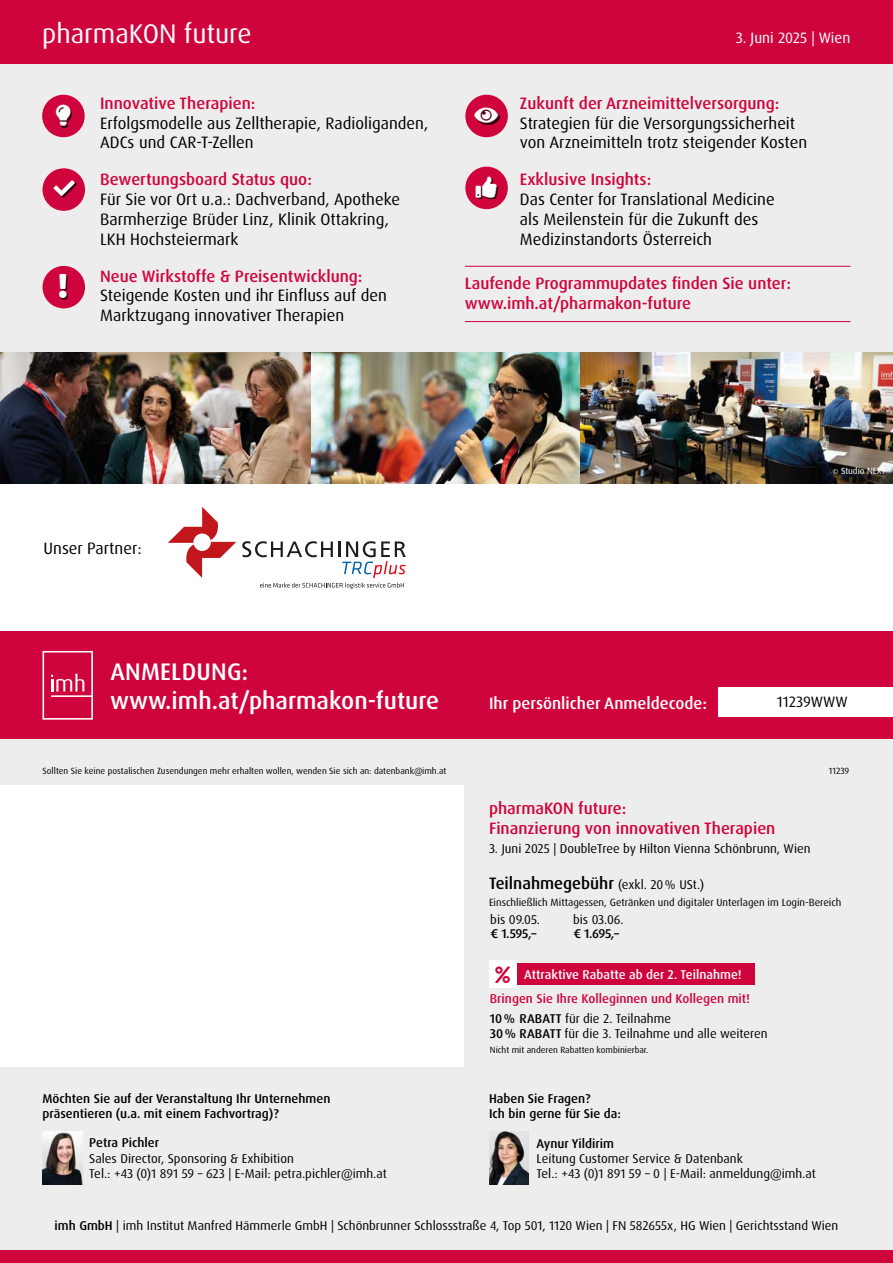
<style>
.page{position:relative;width:893px;height:1263px;background:#fff}
.page>*{position:absolute;margin:0;border:0;box-sizing:border-box;transform-origin:0 0}
.t1{font:27px "Dax Pro";color:#fff}
.t2{font:500 24px/28.8px "Dax Pro";color:#fff}
.t3{font:24px "Font Awesome 5 Free Solid";color:#fff}
.t4{font:21px "Font Awesome 5 Free Solid";color:#fff}
.t5{font:16.5px/19.8px "Dax Pro";color:#000}
.t6{font:500 16.5px/19.8px "Dax Pro";color:#d0043c}
.t7{font:500 16.5px "Dax Pro";color:#000}
.t8{font:500 16.5px "Dax Pro";color:#fff}
.t9{font:15px "Dax Pro";color:#fff}
.t10{font:15px "Dax Pro";color:#000}
.t11{font:12.75px/15.3px "Dax Pro";color:#000}
.t12{font:500 12.75px/15.3px "Dax Pro";color:#000}
.t13{font:500 12.75px/19.5px "Dax Pro";color:#d0043c}
.t14{font:500 12.75px "Dax Pro";color:#fff}
.t15{font:10.5px "Dax Pro";color:#000}
.t16{font:9px "Dax Pro";color:#000}
.t17{font:9px "Dax Pro";color:#fff}
.s1{font-weight:400;font-size:12.75px}
.s2{color:#000}
.s3{font-weight:400;color:#000}
.s4{font-weight:500}
</style>
<div class="page">
<div style="left:0;top:0;width:893px;height:480px;background:#ededed"></div>
<div style="left:0;top:0;width:893px;height:64px;background:#d0043c"></div>
<img style="left:0;top:353px;width:893px;height:131px">
<div style="left:0;top:631px;width:893px;height:632px;background:#ededed"></div>
<div style="left:0;top:631px;width:893px;height:108px;background:#d0043c"></div>
<div style="left:0;top:786px;width:463px;height:281px;background:#fff"></div>
<div style="left:719px;top:687px;width:174px;height:29px;background:#fff"></div>
<img style="left:489px;top:1131px;width:40px;height:53px">
<svg style="left:43px;top:651px;width:50px;height:69px"></svg>
<div style="left:502px;top:964px;width:252px;height:21px;background:#d0043c"></div>
<div style="left:489px;top:960px;width:28px;height:28px;background:#fff"></div>
<div style="left:43px;top:266px;width:42px;height:42px;background:#d0043c;border-radius:50%"></div>
<div style="left:60px;top:276px;width:9px;height:24px;background:#000;opacity:.75"></div>
<div style="left:42px;top:95px;width:43px;height:42px;background:#d0043c;border-radius:50%"></div>
<div style="left:58px;top:106px;width:15px;height:22px;background:#000;opacity:.75"></div>
<div style="left:465px;top:95px;width:43px;height:42px;background:#d0043c;border-radius:50%"></div>
<div style="left:477px;top:109px;width:24px;height:16px;background:#000;opacity:.75"></div>
<div style="left:465px;top:167px;width:43px;height:42px;background:#d0043c;border-radius:50%"></div>
<div style="left:477px;top:177px;width:21px;height:22px;background:#000;opacity:.75"></div>
<div style="left:43px;top:168px;width:42px;height:43px;background:#d0043c;border-radius:50%"></div>
<div style="left:56px;top:182px;width:21px;height:16px;background:#000;opacity:.75"></div>
<img style="left:43px;top:1131px;width:39px;height:53px">
<div style="left:0;top:1250px;width:893px;height:13px;background:#d0043c"></div>
<svg style="left:168px;top:507px;width:68px;height:71px"></svg>
<svg style="left:242px;top:541px;width:164px;height:48px"></svg>
<hr style="left:465px;top:321px;width:385px;height:1px;background:#d0043c">
<hr style="left:465px;top:266px;width:385px;height:1px;background:#d0043c">
<svg style="left:60px;top:275px;width:7px;height:23px"></svg>
<svg style="left:57px;top:106px;width:13px;height:19px"></svg>
<svg style="left:476px;top:109px;width:22px;height:13px"></svg>
<svg style="left:55px;top:182px;width:20px;height:14px"></svg>
<svg style="left:477px;top:177px;width:20px;height:20px"></svg>
<h1 class="t1" style="left:42px;top:16px;width:211px">pharmaKON future</h1>
<h2 class="t3" style="left:59px;top:274px;width:10px">●▼□■</h2>
<p class="t6" style="left:100px;top:93px;width:157px">Innovative Therapien:</p>
<p class="t5" style="left:100px;top:113px;width:330px">Erfolgsmodelle aus Zelltherapie, Radioliganden,<br>ADCs und CAR-T-Zellen</p>
<p class="t6" style="left:100px;top:170px;width:213px">Bewertungsboard Status quo:</p>
<p class="t5" style="left:100px;top:190px;width:301px">Für Sie vor Ort u.a.: Dachverband, Apotheke<br>Barmherzige Brüder Linz, Klinik Ottakring,<br>LKH Hochsteiermark</p>
<p class="t6" style="left:100px;top:266px;width:264px">Neue Wirkstoffe &amp; Preisentwicklung:</p>
<p class="t5" style="left:100px;top:286px;width:288px">Steigende Kosten und ihr Einfluss auf den<br>Marktzugang innovativer Therapien</p>
<p class="t4" style="left:476px;top:176px;width:22px">◆▲◆</p>
<p class="t9" style="left:736px;top:28px;width:116px">3. Juni 2025 | Wien</p>
<p class="t6" style="left:520px;top:93px;width:261px">Zukunft der Arzneimittelversorgung:</p>
<p class="t5" style="left:520px;top:113px;width:289px">Strategien für die Versorgungssicherheit von Arzneimitteln trotz steigender Kosten</p>
<p class="t6" style="left:520px;top:170px;width:133px">Exklusive Insights:</p>
<p class="t5" style="left:520px;top:190px;width:256px">Das Center for Translational Medicine als Meilenstein für die Zukunft des<br>Medizinstandorts Österreich</p>
<p class="t6" style="left:465px;top:274px;width:328px">Laufende Programmupdates finden Sie unter: www.imh.at/pharmakon-future</p>
<p class="t5" style="left:44px;top:539px;width:100px">Unser Partner:</p>
<p class="t17" style="left:833px;top:465px;width:54px">© Studio NEXT</p>
<h2 class="t2" style="left:110px;top:658px;width:330px">ANMELDUNG: www.imh.at/pharmakon-future</h2>
<p class="t8" style="left:489px;top:693px;width:220px">Ihr persönlicher Anmeldecode:</p>
<p class="t10" style="left:777px;top:693px;width:72px">11239WWW</p>
<p class="t16" style="left:43px;top:765px;width:405px">Sollten Sie keine postalischen Zusendungen mehr erhalten wollen, wenden Sie sich an: datenbank@imh.at</p>
<p class="t16" style="left:829px;top:765px;width:22px">11239</p>
<p class="t6" style="left:489px;top:798px;width:288px">pharmaKON future:<br>Finanzierung von innovativen Therapien</p>
<p class="t11" style="left:489px;top:841px;width:323px">3. Juni 2025 | DoubleTree by Hilton Vienna Schönbrunn, Wien</p>
<p class="t7" style="left:489px;top:872px;width:217px">Teilnahmegebühr <span class="s1">(exkl. 20% USt.)</span></p>
<p class="t15" style="left:489px;top:895px;width:354px">Einschließlich Mittagessen, Getränken und digitaler Unterlagen im Login-Bereich</p>
<p class="t11" style="left:490px;top:912px;width:51px">bis 09.05.</p>
<p class="t11" style="left:573px;top:912px;width:52px">bis 03.06.</p>
<p class="t12" style="left:490px;top:926px;width:48px">€ 1.595,–</p>
<p class="t12" style="left:573px;top:926px;width:48px">€ 1.695,–</p>
<p class="t14" style="left:524px;top:966px;width:219px">Attraktive Rabatte ab der 2. Teilnahme!</p>
<p class="t13" style="left:490px;top:989px;width:262px">Bringen Sie Ihre Kolleginnen und Kollegen mit!<br><span class="s2">10% RABATT</span> <span class="s3">für die 2. Teilnahme</span></p>
<p class="t11" style="left:490px;top:1026px;width:279px"><span class="s4">30% RABATT</span> für die 3. Teilnahme und alle weiteren</p>
<p class="t16" style="left:490px;top:1044px;width:160px">Nicht mit anderen Rabatten kombinierbar.</p>
<p class="t12" style="left:43px;top:1091px;width:289px">Möchten Sie auf der Veranstaltung Ihr Unternehmen präsentieren (u.a. mit einem Fachvortrag)?</p>
<p class="t12" style="left:489px;top:1091px;width:133px">Haben Sie Fragen?<br>Ich bin gerne für Sie da:</p>
<p class="t12" style="left:89px;top:1135px;width:71px">Petra Pichler</p>
<p class="t11" style="left:89px;top:1150px;width:299px">Sales Director, Sponsoring &amp; Exhibition<br>Tel.: +43 (0)1 891 59 – 623 | E-Mail: petra.pichler@imh.at</p>
<p class="t12" style="left:537px;top:1135px;width:79px">Aynur Yildirim</p>
<p class="t11" style="left:537px;top:1151px;width:281px">Leitung Customer Service &amp; Datenbank<br>Tel.: +43 (0)1 891 59 – 0 | E-Mail: anmeldung@imh.at</p>
<p class="t11" style="left:55px;top:1218px;width:785px"><span class="s4">imh GmbH</span> | imh Institut Manfred Hämmerle GmbH | Schönbrunner Schlossstraße 4, Top 501, 1120 Wien | FN 582655x, HG Wien | Gerichtsstand Wien</p>
</div>
